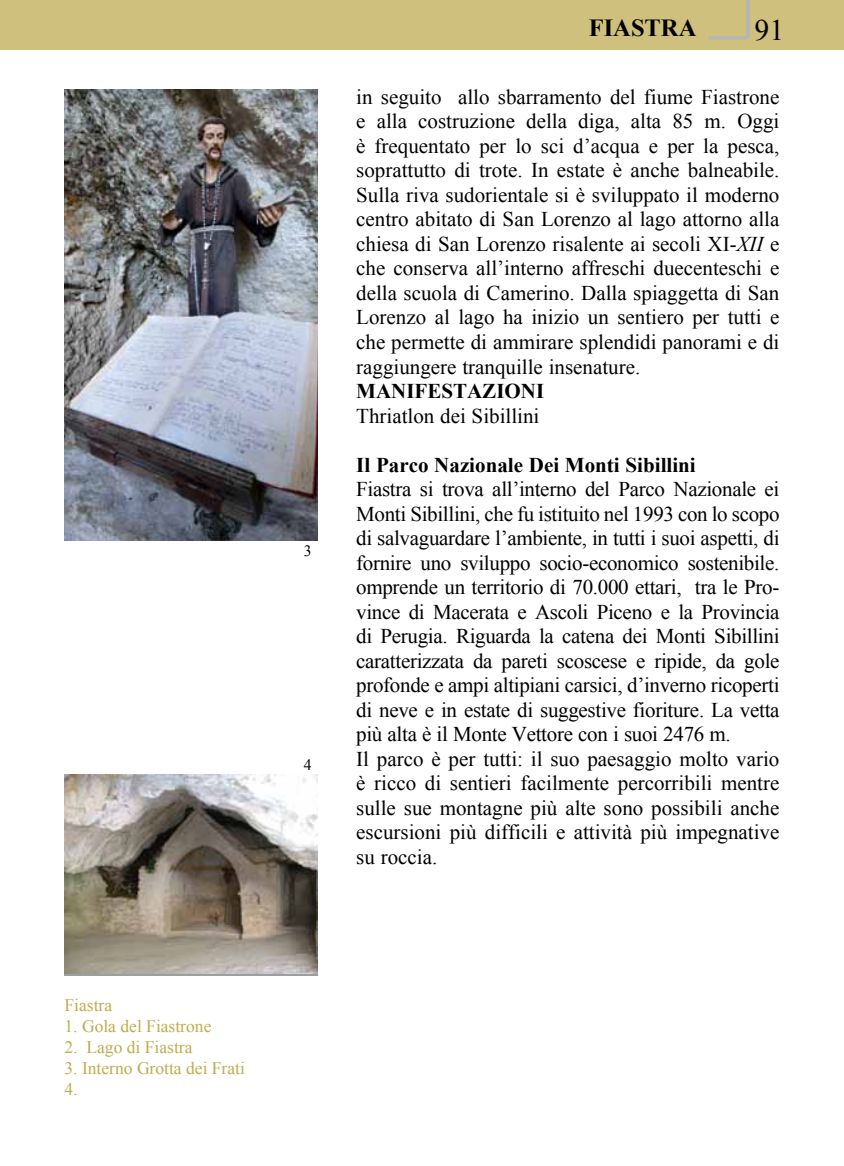
<style>
.page{position:relative;width:844px;height:1166px;background:#fff}
.page>*{position:absolute;margin:0;border:0;box-sizing:border-box;transform-origin:0 0}
.t1{font:29.75px "Times New Roman";color:#000}
.t2{font:700 24.5px "Times New Roman";color:#000}
.t3{font:21px/24.5px "Times New Roman";letter-spacing:-.015em;color:#000;text-align:justify}
.t4{font:700 21px "Times New Roman";color:#000}
.t5{font:17.5px/21px "Times New Roman";color:#beac4e}
.t6{font:15.75px "Times New Roman";color:#000}
.s1{font-style:italic}
</style>
<div class="page">
<div style="left:0;top:0;width:843px;height:50px;background:#d0c07e"></div>
<hr style="left:746px;top:0;width:3px;height:38px;background:#b3b5b6">
<hr style="left:708px;top:36px;width:38px;height:4px;background:#b8b7ab">
<img style="left:64px;top:89px;width:253px;height:452px">
<img style="left:64px;top:774px;width:253px;height:200px">
<p class="t5" style="left:64px;top:994px;width:49px">Fiastra</p>
<p class="t5" style="left:64px;top:1015px;width:148px">1. Gola del Fiastrone</p>
<p class="t5" style="left:64px;top:1036px;width:129px">2. Lago di Fiastra</p>
<p class="t5" style="left:64px;top:1057px;width:182px">3. Interno Grotta dei Frati<br>4.</p>
<p class="t6" style="left:304px;top:540px;width:9px">3</p>
<p class="t6" style="left:304px;top:754px;width:9px">4</p>
<p class="t2" style="left:588px;top:11px;width:109px">FIASTRA</p>
<h1 class="t1" style="left:754px;top:11px;width:31px">91</h1>
<p class="t3" style="left:356px;top:84px;width:424px">in seguito allo sbarramento del fiume Fiastrone e alla costruzione della diga, alta 85 m. Oggi è frequentato per lo sci d’acqua e per la pesca, soprattutto di trote. In estate è anche balneabile.<br>Sulla riva sudorientale si è sviluppato il moderno centro abitato di San Lorenzo al lago attorno alla chiesa di San Lorenzo risalente ai secoli XI<span class="s1">-XII</span> e che conserva all’interno affreschi duecenteschi e della scuola di Camerino. Dalla spiaggetta di San Lorenzo al lago ha inizio un sentiero per tutti e che permette di ammirare splendidi panorami e di raggiungere tranquille insenature.</p>
<p class="t4" style="left:356px;top:376px;width:189px">MANIFESTAZIONI</p>
<p class="t3" style="left:356px;top:403px;width:185px">Thriatlon dei Sibillini</p>
<p class="t4" style="left:356px;top:450px;width:341px">Il Parco Nazionale Dei Monti Sibillini</p>
<p class="t3" style="left:356px;top:476px;width:425px;text-align:left">Fiastra si trova all’interno del Parco Nazionale ei Monti Sibillini, che fu istituito nel 1993 con lo scopo di salvaguardare l’ambiente, in tutti i suoi aspetti, di fornire uno sviluppo socio-economico sostenibile. omprende un territorio di 70.000 ettari, tra le Pro&shy;vince di Macerata e Ascoli Piceno e la Provincia di Perugia. Riguarda la catena dei Monti Sibillini caratterizzata da pareti scoscese e ripide, da gole profonde e ampi altipiani carsici, d’inverno ricoperti di neve e in estate di suggestive fioriture. La vetta più alta è il Monte Vettore con i suoi 2476 m.<br>Il parco è per tutti: il suo paesaggio molto vario è ricco di sentieri facilmente percorribili mentre sulle sue montagne più alte sono possibili anche escursioni più difficili e attività più impegnative su roccia.</p>
</div>
